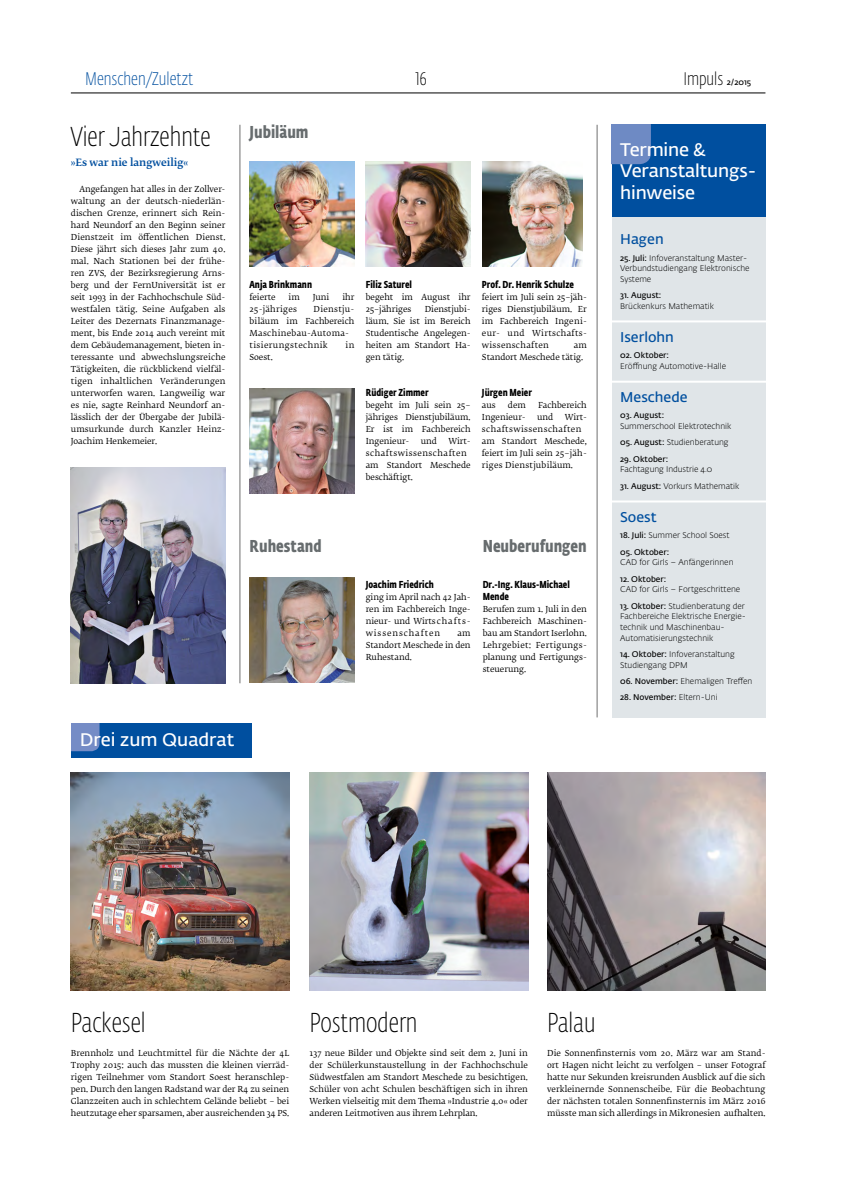
<style>
.page{position:relative;width:842px;height:1191px;background:#fff}
.page>*{position:absolute;margin:0;border:0;box-sizing:border-box;transform-origin:0 0}
.t1{font:27px "Fedra Sans Dis Std Thin Cond";color:#000}
.t2{font:600 18px/21.6px "Fedra Sans Alt Std";letter-spacing:-.01em;color:#fff}
.t3{font:18px "Fedra Sans Dis Std Thin Cond";color:#004f9f}
.t4{font:18px "Fedra Sans Dis Std Thin Cond";color:#000}
.t5{font:700 17px "Fe Sa Cond Alt Std";color:#676c6e}
.t6{font:600 14px "Fedra Sans Alt Std";color:#004f9f}
.t7{font:700 10px/12px "Fe Sa Cond Alt Std";color:#000}
.t8{font:500 10px "Fedra Serif B Std";color:#004f9f}
.t9{font:8.2px/12px "Fedra Serif B Std";color:#000;text-align:justify}
.t10{font:300 8.2px/10.7px "Fedra Sans Alt Std";color:#000}
.t11{font:8.2px/12px "Fedra Serif B Std";letter-spacing:.03em;color:#000}
.t12{font:600 8.2px "Fedra Sans Alt Std";color:#000}
.t13{font:8.2px/12px "Fedra Serif B Std";letter-spacing:.04em;color:#000}
.s1{font-family:"Fedra Sans Alt Std";font-weight:600;font-size:8.2px}
.s2{font-weight:600}
.s3{font-weight:300}
</style>
<div class="page">
<hr style="left:71px;top:92px;width:694px;height:1px;background:#000">
<div style="left:612px;top:125px;width:153px;height:593px;background:#e0e5e8"></div>
<div style="left:612px;top:125px;width:153px;height:92px;background:#004f9f"></div>
<div style="left:612px;top:125px;width:39px;height:39px;background:#6e8ac4"></div>
<hr style="left:609px;top:320px;width:158px;height:2px;background:#fff">
<hr style="left:609px;top:381px;width:158px;height:2px;background:#fff">
<hr style="left:609px;top:500px;width:160px;height:2px;background:#fff">
<img style="left:547px;top:772px;width:218px;height:218px">
<img style="left:310px;top:772px;width:218px;height:218px">
<img style="left:71px;top:772px;width:218px;height:218px">
<div style="left:71px;top:723px;width:180px;height:34px;background:#004f9f"></div>
<svg style="left:71px;top:723px;width:29px;height:28px"></svg>
<img style="left:71px;top:467px;width:154px;height:216px">
<hr style="left:240px;top:125px;width:1px;height:558px;background:#706f6f">
<hr style="left:597px;top:125px;width:1px;height:592px;background:#706f6f">
<img style="left:249px;top:162px;width:105px;height:104px">
<img style="left:366px;top:162px;width:105px;height:104px">
<img style="left:483px;top:162px;width:99px;height:104px">
<img style="left:249px;top:388px;width:105px;height:105px">
<img style="left:249px;top:578px;width:105px;height:104px">
<h2 class="t3" style="left:85px;top:68px;width:110px">Menschen/Zuletzt</h2>
<h1 class="t1" style="left:71px;top:120px;width:141px">Vier Jahrzehnte</h1>
<p class="t8" style="left:71px;top:156px;width:119px">»Es war nie langweilig«</p>
<p class="t9" style="left:71px;top:184px;width:156px;text-indent:9px">Angefangen hat alles in der Zollver&shy;waltung an der deutsch-niederlän&shy;dischen Grenze, erinnert sich Rein&shy;hard Neundorf an den Beginn seiner Dienstzeit im öffentlichen Dienst.<br>Diese jährt sich dieses Jahr zum 40. mal. Nach Stationen bei der frühe&shy;ren ZVS, der Bezirksregierung Arns&shy;berg und der FernUniversität ist er seit 1993 in der Fachhochschule Süd&shy;westfalen tätig. Seine Aufgaben als Leiter des Dezernats Finanzmanage&shy;ment, bis Ende 2014 auch vereint mit dem Gebäudemanagement, bieten in&shy;teressante und abwechslungsreiche Tätigkeiten, die rückblickend vielfäl&shy;tigen inhaltlichen Veränderungen unterworfen waren. Langweilig war es nie, sagte Reinhard Neundorf an&shy;lässlich der der Übergabe der Jubilä&shy;umsurkunde durch Kanzler Heinz-Joachim Henkemeier.</p>
<h2 class="t2" style="left:80px;top:729px;width:156px">Drei zum Quadrat</h2>
<h2 class="t4" style="left:415px;top:68px;width:13px">16</h2>
<h2 class="t4" style="left:683px;top:68px;width:69px">Impuls <span class="s1">2/2015</span></h2>
<h3 class="t5" style="left:249px;top:122px;width:61px">Jubiläum</h3>
<p class="t7" style="left:249px;top:279px;width:64px">Anja Brinkmann</p>
<p class="t9" style="left:249px;top:292px;width:28px">feierte</p>
<p class="t9" style="left:289px;top:292px;width:13px">im</p>
<p class="t9" style="left:313px;top:292px;width:18px">Juni</p>
<p class="t9" style="left:342px;top:292px;width:13px">ihr</p>
<p class="t13" style="left:249px;top:304px;width:49px">25-jähriges</p>
<p class="t13" style="left:249px;top:304px;width:106px;text-indent:64px">Dienstju&shy;biläum im Fachbereich<br>Maschinebau-Automa&shy;tisierungstechnik</p>
<p class="t9" style="left:345px;top:340px;width:10px">in</p>
<p class="t9" style="left:249px;top:352px;width:25px">Soest.</p>
<p class="t7" style="left:366px;top:279px;width:48px">Filiz Saturel</p>
<p class="t9" style="left:366px;top:292px;width:106px">begeht im August ihr<br>25–jähriges</p>
<p class="t9" style="left:366px;top:304px;width:106px;text-indent:59px">Dienstjubi&shy;läum. Sie ist im Bereich Studentische Angelegen&shy;heiten am Standort Ha&shy;gen tätig.</p>
<p class="t7" style="left:482px;top:279px;width:94px">Prof. Dr. Henrik Schulze</p>
<p class="t9" style="left:482px;top:292px;width:106px">feiert im Juli sein 25–jäh&shy;riges Dienstjubiläum. Er im Fachbereich Ingeni&shy;eur- und Wirtschafts&shy;wissenschaften</p>
<p class="t9" style="left:482px;top:340px;width:106px;text-indent:92px">am<br>Standort Meschede tätig.</p>
<p class="t7" style="left:366px;top:387px;width:64px">Rüdiger Zimmer</p>
<p class="t9" style="left:366px;top:400px;width:106px">begeht im Juli sein 25– jähriges Dienstjubiläum.<br>Er ist im Fachbereich Ingenieur-</p>
<p class="t9" style="left:421px;top:436px;width:18px">und</p>
<p class="t9" style="left:366px;top:436px;width:106px;text-align:left;text-indent:83px">Wirt&shy;schaftswissenschaften am Standort Meschede beschäftigt.</p>
<p class="t7" style="left:482px;top:387px;width:51px">Jürgen Meier</p>
<p class="t9" style="left:482px;top:400px;width:15px">aus</p>
<p class="t9" style="left:508px;top:400px;width:19px">dem</p>
<p class="t9" style="left:538px;top:400px;width:50px">Fachbereich</p>
<p class="t9" style="left:482px;top:412px;width:45px">Ingenieur-</p>
<p class="t9" style="left:537px;top:412px;width:18px">und</p>
<p class="t11" style="left:482px;top:412px;width:106px;text-indent:83px">Wirt&shy;schaftswissenschaften am Standort Meschede, feiert im Juli sein 25–jäh&shy;riges Dienstjubiläum.</p>
<h3 class="t5" style="left:249px;top:535px;width:74px">Ruhestand</h3>
<p class="t7" style="left:366px;top:579px;width:70px">Joachim Friedrich</p>
<p class="t9" style="left:366px;top:592px;width:106px">ging im April nach 42 Jah&shy;ren im Fachbereich Inge&shy;nieur- und Wirtschafts&shy;wissenschaften</p>
<p class="t9" style="left:366px;top:628px;width:106px;text-indent:92px">am Standort Meschede in den Ruhestand.</p>
<h3 class="t5" style="left:483px;top:535px;width:106px">Neuberufungen</h3>
<p class="t7" style="left:483px;top:579px;width:89px">Dr.-Ing. Klaus-Michael<br>Mende</p>
<p class="t9" style="left:483px;top:604px;width:106px">Berufen zum 1. Juli in den Fachbereich Maschinen&shy;bau am Standort Iserlohn.<br>Lehrgebiet: Fertigungs&shy;planung und Fertigungs&shy;steuerung.</p>
<h2 class="t2" style="left:620px;top:139px;width:138px">Termine &amp;<br>Veranstaltungs&shy;hinweise</h2>
<h3 class="t6" style="left:620px;top:231px;width:45px">Hagen</h3>
<p class="t10" style="left:620px;top:252px;width:131px"><span class="s2">25. Juli:</span> Infoveranstaltung Master-<br>Verbundstudiengang Elektronische<br>Systeme</p>
<p class="t12" style="left:620px;top:290px;width:43px">31. August:</p>
<p class="t10" style="left:620px;top:301px;width:95px">Brückenkurs Mathematik</p>
<h3 class="t6" style="left:620px;top:329px;width:55px">Iserlohn</h3>
<p class="t12" style="left:620px;top:350px;width:50px">02. Oktober:</p>
<p class="t10" style="left:620px;top:361px;width:107px">Eröffnung Automotive-Halle</p>
<h3 class="t6" style="left:620px;top:389px;width:69px">Meschede</h3>
<p class="t12" style="left:620px;top:411px;width:45px">03. August:</p>
<p class="t10" style="left:620px;top:421px;width:113px">Summerschool Elektrotechnik</p>
<p class="t10" style="left:620px;top:437px;width:110px"><span class="s2">05. August:</span> Studienberatung</p>
<p class="t12" style="left:620px;top:454px;width:50px">29. Oktober:</p>
<p class="t10" style="left:620px;top:464px;width:94px">Fachtagung Industrie 4.0</p>
<p class="t10" style="left:620px;top:481px;width:121px"><span class="s2">31. August:</span> Vorkurs Mathematik</p>
<h3 class="t6" style="left:620px;top:508px;width:38px">Soest</h3>
<p class="t10" style="left:620px;top:530px;width:111px"><span class="s2">18. Juli:</span> Summer School Soest</p>
<p class="t12" style="left:620px;top:547px;width:51px">05. Oktober:</p>
<p class="t10" style="left:620px;top:557px;width:115px">CAD for Girls – Anfängerinnen</p>
<p class="t12" style="left:620px;top:574px;width:48px">12. Oktober:</p>
<p class="t10" style="left:620px;top:584px;width:122px">CAD for Girls – Fortgeschrittene</p>
<p class="t10" style="left:620px;top:600px;width:127px"><span class="s2">13. Oktober:</span> Studienberatung der<br>Fachbereiche Elektrische Energie&shy;technik und Maschinenbau-<br>Automatisierungstechnik</p>
<p class="t10" style="left:620px;top:649px;width:116px"><span class="s2">14. Oktober:</span> Infoveranstaltung<br>Studiengang DPM</p>
<p class="t10" style="left:620px;top:676px;width:134px"><span class="s2">06. November:</span> Ehemaligen Treffen</p>
<p class="t12" style="left:620px;top:692px;width:99px">28. November: <span class="s3">Eltern-Uni</span></p>
<h1 class="t1" style="left:71px;top:1005px;width:76px">Packesel</h1>
<p class="t9" style="left:71px;top:1048px;width:220px">Brennholz und Leuchtmittel für die Nächte der 4L Trophy 2015: auch das mussten die kleinen vierräd&shy;rigen Teilnehmer vom Standort Soest heranschlep&shy;pen. Durch den langen Radstand war der R4 zu seinen Glanzzeiten auch in schlechtem Gelände beliebt – bei heutzutage eher sparsamen, aber ausreichenden 34 PS.</p>
<h1 class="t1" style="left:309px;top:1005px;width:109px">Postmodern</h1>
<p class="t9" style="left:309px;top:1048px;width:220px">137 neue Bilder und Objekte sind seit dem 2. Juni in der Schülerkunstaustellung in der Fachhochschule Südwestfalen am Standort Meschede zu besichtigen.<br>Schüler von acht Schulen beschäftigen sich in ihren Werken vielseitig mit dem Thema »Industrie 4.0« oder anderen Leitmotiven aus ihrem Lehrplan.</p>
<h1 class="t1" style="left:547px;top:1005px;width:50px">Palau</h1>
<p class="t9" style="left:547px;top:1048px;width:220px">Die Sonnenfinsternis vom 20. März war am Stand&shy;ort Hagen nicht leicht zu verfolgen – unser Fotograf hatte nur Sekunden kreisrunden Ausblick auf die sich verkleinernde Sonnenscheibe. Für die Beobachtung der nächsten totalen Sonnenfinsternis im März 2016 müsste man sich allerdings in Mikronesien aufhalten.</p>
</div>
